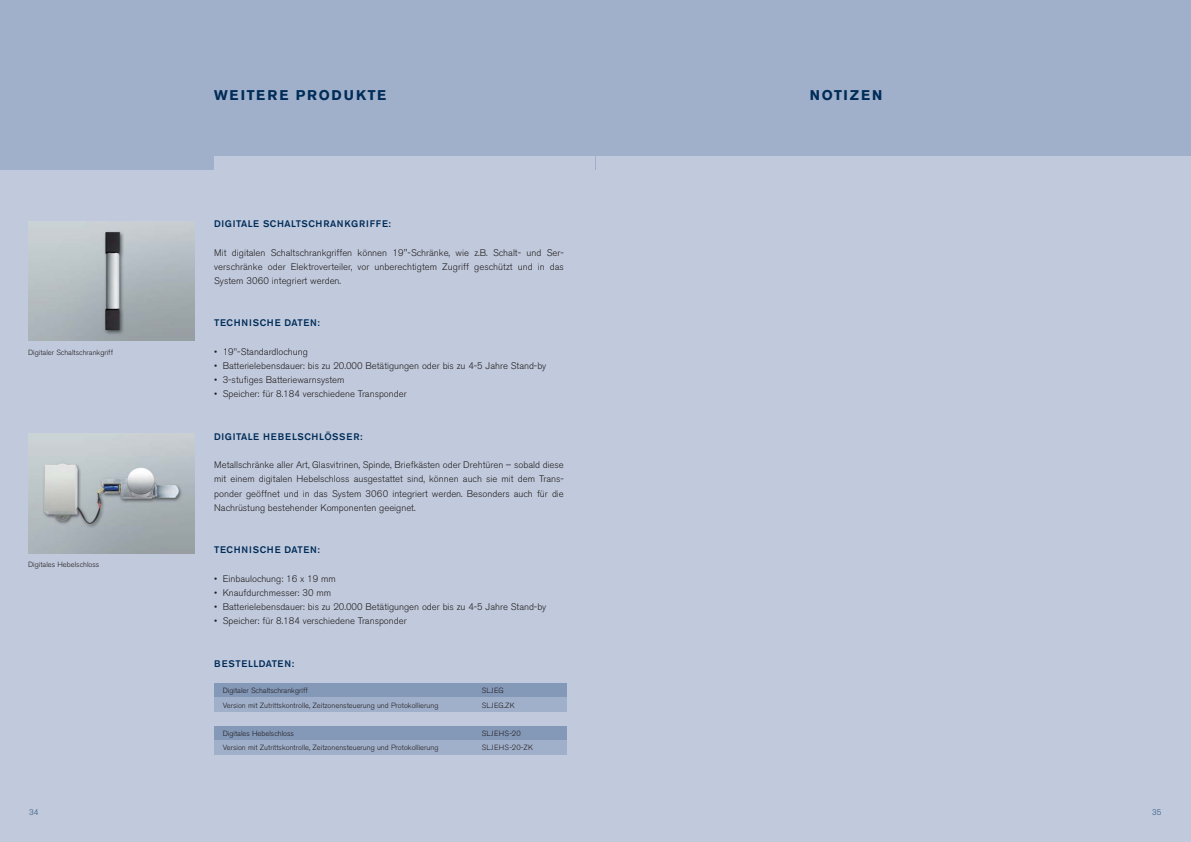
<style>
.page{position:relative;width:1191px;height:842px;background:#fff}
.page>*{position:absolute;margin:0;border:0;box-sizing:border-box;transform-origin:0 0}
.t1{font:700 14px "Akzidenz Grotesk BE";letter-spacing:.11em;color:#002c59}
.t2{font:700 14px "Akzidenz Grotesk BE";letter-spacing:.135em;color:#002c59}
.t3{font:300 9.5px/14.2px "Akzidenz Grotesk BE";color:#231f20;text-align:justify}
.t4{font:500 9.5px "Akzidenz Grotesk BE";letter-spacing:.055em;color:#002c59}
.t5{font:300 8px "Akzidenz Grotesk BE";color:#2d5680}
.t6{font:300 7.5px/14.2px "Akzidenz Grotesk BE";color:#231f20}
.t7{font:300 7.5px/14.2px "Akzidenz Grotesk BE";letter-spacing:.02em;color:#231f20}
</style>
<div class="page">
<div style="left:0;top:0;width:595px;height:842px;background:#c1cadc"></div>
<div style="left:214px;top:684px;width:353px;height:14px;background:#8498b8"></div>
<div style="left:214px;top:698px;width:353px;height:14px;background:#a1b0ca"></div>
<img style="left:28px;top:221px;width:166px;height:120px">
<div style="left:214px;top:726px;width:353px;height:14px;background:#8498b8"></div>
<div style="left:214px;top:740px;width:353px;height:14px;background:#a1b0ca"></div>
<img style="left:28px;top:434px;width:166px;height:119px">
<div style="left:595px;top:0;width:595px;height:842px;background:#c1cadc"></div>
<div style="left:595px;top:0;width:595px;height:156px;background:#a1b0ca"></div>
<div style="left:0;top:0;width:595px;height:170px;background:#a1b0ca"></div>
<div style="left:214px;top:156px;width:381px;height:15px;background:#c1cadc"></div>
<p class="t6" style="left:28px;top:346px;width:86px">Digitaler Schaltschrankgriff</p>
<p class="t6" style="left:28px;top:559px;width:73px">Digitales Hebelschloss</p>
<h1 class="t1" style="left:214px;top:90px;width:173px">WEITERE PRODUKTE</h1>
<p class="t4" style="left:214px;top:221px;width:178px">DIGITALE SCHALTSCHRANKGRIFFE:</p>
<p class="t3" style="left:214px;top:246px;width:351px">Mit digitalen Schaltschrankgriffen können 19"-Schränke, wie z.B. Schalt- und Ser&shy;verschränke oder Elektroverteiler, vor unberechtigtem Zugriff geschützt und in das System 3060 integriert werden.</p>
<p class="t4" style="left:214px;top:320px;width:107px">TECHNISCHE DATEN:</p>
<p class="t3" style="left:214px;top:346px;width:95px">• 19’’-Standardlochung</p>
<p class="t3" style="left:214px;top:360px;width:334px">• Batterielebensdauer: bis zu 20.000 Betätigungen oder bis zu 4-5 Jahre Stand-by</p>
<p class="t3" style="left:214px;top:374px;width:132px">• 3-stufiges Batteriewarnsystem</p>
<p class="t3" style="left:214px;top:388px;width:194px">• Speicher: für 8.184 verschiedene Transponder</p>
<p class="t4" style="left:214px;top:433px;width:150px">DIGITALE HEBELSCHLÖSSER:</p>
<p class="t3" style="left:214px;top:459px;width:351px">Metallschränke aller Art, Glasvitrinen, Spinde, Briefkästen oder Drehtüren – sobald diese mit einem digitalen Hebelschloss ausgestattet sind, können auch sie mit dem Trans&shy;ponder geöffnet und in das System 3060 integriert werden. Besonders auch für die Nachrüstung bestehender Komponenten geeignet.</p>
<p class="t4" style="left:214px;top:546px;width:107px">TECHNISCHE DATEN:</p>
<p class="t3" style="left:214px;top:572px;width:123px">• Einbaulochung: 16 x 19 mm</p>
<p class="t3" style="left:214px;top:586px;width:118px">• Knaufdurchmesser: 30 mm</p>
<p class="t3" style="left:214px;top:601px;width:334px">• Batterielebensdauer: bis zu 20.000 Betätigungen oder bis zu 4-5 Jahre Stand-by</p>
<p class="t3" style="left:214px;top:615px;width:194px">• Speicher: für 8.184 verschiedene Transponder</p>
<p class="t4" style="left:214px;top:660px;width:81px">BESTELLDATEN:</p>
<p class="t6" style="left:223px;top:685px;width:217px">Digitaler Schaltschrankgriff<br>Version mit Zutrittskontrolle, Zeitzonensteuerung und Protokollierung</p>
<p class="t6" style="left:223px;top:727px;width:217px">Digitales Hebelschloss<br>Version mit Zutrittskontrolle, Zeitzonensteuerung und Protokollierung</p>
<p class="t7" style="left:482px;top:685px;width:34px">SL.IEG<br>SL.IEG.ZK</p>
<p class="t7" style="left:482px;top:727px;width:53px">SL.IEHS-20<br>SL.IEHS-20-ZK</p>
<h1 class="t2" style="left:809px;top:90px;width:74px">NOTIZEN</h1>
<p class="t5" style="left:29px;top:809px;width:11px">34</p>
<p class="t5" style="left:1152px;top:809px;width:11px">35</p>
</div>
